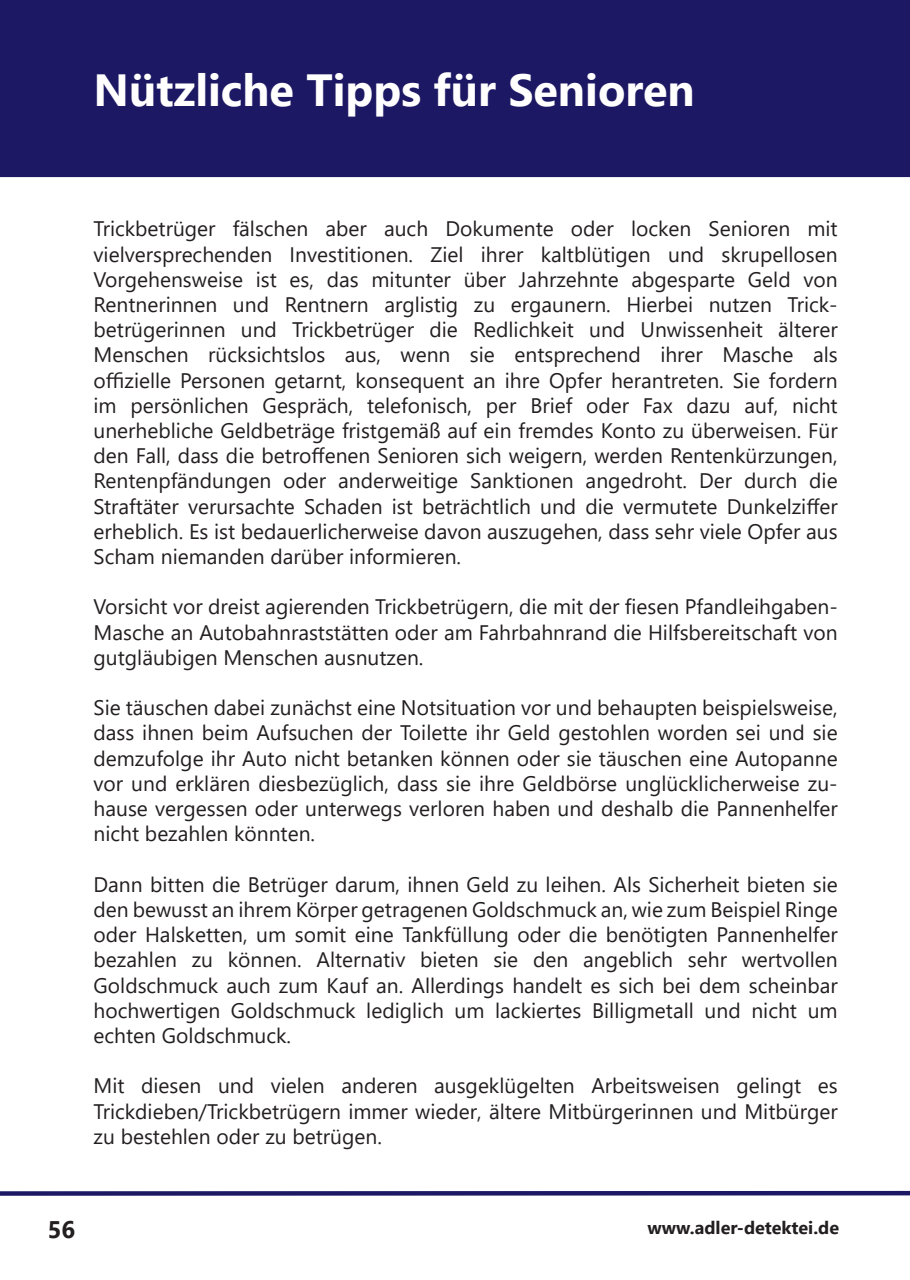
<style>
.page{position:relative;width:910px;height:1280px;background:#fff}
.page>*{position:absolute;margin:0;border:0;box-sizing:border-box;transform-origin:0 0}
.t1{font:700 45px "Segoe UI";color:#fff}
.t2{font:700 24px "Segoe UI";color:#231f20}
.t3{font:21px/25.2px "Segoe UI";color:#231f20;text-align:justify}
.t4{font:700 18px "Segoe UI";color:#231f20}
</style>
<div class="page">
<div style="left:0;top:0;width:910px;height:178px;background:#1d1863"></div>
<svg style="left:0;top:1190px;width:910px;height:6px"></svg>
<h1 class="t1" style="left:94px;top:47px;width:603px">Nützliche Tipps für Senioren</h1>
<p class="t3" style="left:94px;top:214px;width:746px">Trickbetrüger fälschen aber auch Dokumente oder locken Senioren mit vielversprechenden Investitionen. Ziel ihrer kaltblütigen und skrupellosen Vorgehensweise ist es, das mitunter über Jahrzehnte abgesparte Geld von Rentnerinnen und Rentnern arglistig zu ergaunern. Hierbei nutzen Trick&shy;betrügerinnen und Trickbetrüger die Redlichkeit und Unwissenheit älterer Menschen rücksichtslos aus, wenn sie entsprechend ihrer Masche als offizielle Personen getarnt, konsequent an ihre Opfer herantreten. Sie fordern im persönlichen Gespräch, telefonisch, per Brief oder Fax dazu auf, nicht unerhebliche Geldbeträge fristgemäß auf ein fremdes Konto zu überweisen. Für den Fall, dass die betroffenen Senioren sich weigern, werden Rentenkürzungen, Rentenpfändungen oder anderweitige Sanktionen angedroht. Der durch die Straftäter verursachte Schaden ist beträchtlich und die vermutete Dunkelziffer erheblich. Es ist bedauerlicherweise davon auszugehen, dass sehr viele Opfer aus Scham niemanden darüber informieren.</p>
<p class="t3" style="left:94px;top:592px;width:746px">Vorsicht vor dreist agierenden Trickbetrügern, die mit der fiesen Pfandleihgaben-Masche an Autobahnraststätten oder am Fahrbahnrand die Hilfsbereitschaft von gutgläubigen Menschen ausnutzen.</p>
<p class="t3" style="left:94px;top:693px;width:746px">Sie täuschen dabei zunächst eine Notsituation vor und behaupten beispielsweise, dass ihnen beim Aufsuchen der Toilette ihr Geld gestohlen worden sei und sie demzufolge ihr Auto nicht betanken können oder sie täuschen eine Autopanne vor und erklären diesbezüglich, dass sie ihre Geldbörse unglücklicherweise zu&shy;hause vergessen oder unterwegs verloren haben und deshalb die Pannenhelfer nicht bezahlen könnten.</p>
<p class="t3" style="left:94px;top:870px;width:746px">Dann bitten die Betrüger darum, ihnen Geld zu leihen. Als Sicherheit bieten sie den bewusst an ihrem Körper getragenen Goldschmuck an, wie zum Beispiel Ringe oder Halsketten, um somit eine Tankfüllung oder die benötigten Pannenhelfer bezahlen zu können. Alternativ bieten sie den angeblich sehr wertvollen Goldschmuck auch zum Kauf an. Allerdings handelt es sich bei dem scheinbar hochwertigen Goldschmuck lediglich um lackiertes Billigmetall und nicht um echten Goldschmuck.</p>
<p class="t3" style="left:94px;top:1071px;width:746px">Mit diesen und vielen anderen ausgeklügelten Arbeitsweisen gelingt es Trickdieben/Trickbetrügern immer wieder, ältere Mitbürgerinnen und Mitbürger zu bestehlen oder zu betrügen.</p>
<p class="t2" style="left:48px;top:1207px;width:29px">56</p>
<p class="t4" style="left:648px;top:1210px;width:193px">www.adler-detektei.de</p>
</div>
